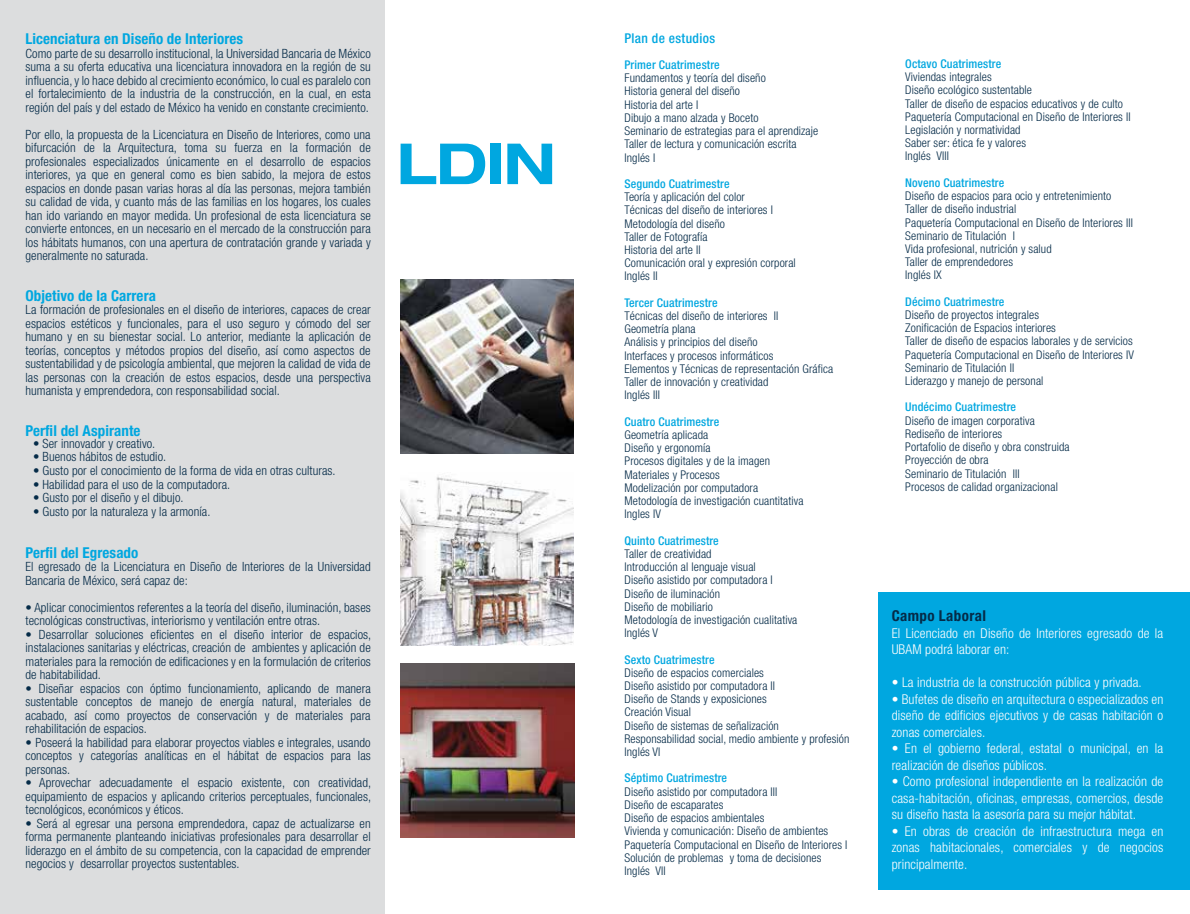
<style>
.page{position:relative;width:1190px;height:914px;background:#fff}
.page>*{position:absolute;margin:0;border:0;box-sizing:border-box;transform-origin:0 0}
.t1{font:700 expanded 56.7px "Helvetica Neue";color:#00a7e0}
.t2{font:700 condensed 15px "Helvetica Neue";letter-spacing:.005em;color:#00a7e0}
.t3{font:700 condensed 15px "Helvetica Neue";letter-spacing:.025em;color:#052b48}
.t4{font:300 condensed 13.5px/16.5px "Helvetica Neue";letter-spacing:.01em;color:#fff;text-align:justify}
.t5{font:500 condensed 13.5px "Helvetica Neue";letter-spacing:.025em;color:#00a7e0}
.t6{font:300 condensed 12.75px/13.5px "Helvetica Neue";letter-spacing:.005em;color:#052b48;text-align:justify}
.t7{font:300 condensed 12px/13.2px "Helvetica Neue";letter-spacing:.01em;color:#052b48}
.t8{font:500 condensed 12px "Helvetica Neue";letter-spacing:.01em;color:#00a7e0}
</style>
<div class="page">
<img style="left:400px;top:476px;width:173px;height:169px">
<img style="left:400px;top:663px;width:174px;height:174px">
<img style="left:400px;top:279px;width:173px;height:174px">
<div style="left:0;top:0;width:385px;height:913px;background:#dcddde"></div>
<div style="left:877px;top:592px;width:312px;height:297px;background:#00a7e0"></div>
<p class="t2" style="left:26px;top:30px;width:219px">Licenciatura en Diseño de Interiores</p>
<p class="t6" style="left:26px;top:46px;width:346px">Como parte de su desarrollo institucional, la Universidad Bancaria de México suma a su oferta educativa una licenciatura innovadora en la región de su influencia, y lo hace debido al crecimiento económico, lo cual es paralelo con el fortalecimiento de la industria de la construcción, en la cual, en esta región del país y del estado de México ha venido en constante crecimiento.</p>
<p class="t6" style="left:26px;top:127px;width:347px">Por ello, la propuesta de la Licenciatura en Diseño de Interiores, como una bifurcación de la Arquitectura, toma su fuerza en la formación de profesionales especializados únicamente en el desarrollo de espacios interiores, ya que en general como es bien sabido, la mejora de estos espacios en donde pasan varias horas al día las personas, mejora también su calidad de vida, y cuanto más de las familias en los hogares, los cuales han ido variando en mayor medida. Un profesional de esta licenciatura se convierte entonces, en un necesario en el mercado de la construcción para los hábitats humanos, con una apertura de contratación grande y variada y generalmente no saturada.</p>
<p class="t2" style="left:26px;top:286px;width:132px">Objetivo de la Carrera</p>
<p class="t6" style="left:26px;top:303px;width:347px">La formación de profesionales en el diseño de interiores, capaces de crear espacios estéticos y funcionales, para el uso seguro y cómodo del ser humano y en su bienestar social. Lo anterior, mediante la aplicación de teorías, conceptos y métodos propios del diseño, así como aspectos de sustentabilidad y de psicología ambiental, que mejoren la calidad de vida de las personas con la creación de estos espacios, desde una perspectiva humanista y emprendedora, con responsabilidad social.</p>
<p class="t2" style="left:26px;top:421px;width:116px">Perfil del Aspirante</p>
<p class="t6" style="left:33px;top:436px;width:124px">• Ser innovador y creativo.</p>
<p class="t6" style="left:33px;top:450px;width:135px">• Buenos hábitos de estudio.</p>
<p class="t6" style="left:33px;top:463px;width:304px">• Gusto por el conocimiento de la forma de vida en otras culturas.</p>
<p class="t6" style="left:33px;top:477px;width:199px">• Habilidad para el uso de la computadora.</p>
<p class="t6" style="left:33px;top:490px;width:152px">• Gusto por el diseño y el dibujo.</p>
<p class="t6" style="left:33px;top:504px;width:179px">• Gusto por la naturaleza y la armonía.</p>
<p class="t2" style="left:26px;top:543px;width:114px">Perfil del Egresado</p>
<p class="t6" style="left:26px;top:559px;width:346px">El egresado de la Licenciatura en Diseño de Interiores de la Universidad<br>Bancaria de México, será capaz de:</p>
<p class="t6" style="left:26px;top:600px;width:347px">• Aplicar conocimientos referentes a la teoría del diseño, iluminación, bases tecnológicas constructivas, interiorismo y ventilación entre otras.</p>
<p class="t6" style="left:26px;top:627px;width:347px">• Desarrollar soluciones eficientes en el diseño interior de espacios, instalaciones sanitarias y eléctricas, creación de ambientes y aplicación de materiales para la remoción de edificaciones y en la formulación de criterios de habitabilidad.</p>
<p class="t6" style="left:26px;top:681px;width:346px">• Diseñar espacios con óptimo funcionamiento, aplicando de manera sustentable conceptos de manejo de energía natural, materiales de acabado, así como proyectos de conservación y de materiales para rehabilitación de espacios.</p>
<p class="t6" style="left:26px;top:735px;width:346px">• Poseerá la habilidad para elaborar proyectos viables e integrales, usando conceptos y categorías analíticas en el hábitat de espacios para las personas.</p>
<p class="t6" style="left:26px;top:775px;width:347px">• Aprovechar adecuadamente el espacio existente, con creatividad, equipamiento de espacios y aplicando criterios perceptuales, funcionales, tecnológicos, económicos y éticos.</p>
<p class="t6" style="left:26px;top:816px;width:347px">• Será al egresar una persona emprendedora, capaz de actualizarse en forma permanente planteando iniciativas profesionales para desarrollar el liderazgo en el ámbito de su competencia, con la capacidad de emprender negocios y desarrollar proyectos sustentables.</p>
<h1 class="t1" style="left:396px;top:128px;width:161px">LDIN</h1>
<p class="t5" style="left:624px;top:30px;width:92px">Plan de estudios</p>
<p class="t8" style="left:624px;top:58px;width:97px">Primer Cuatrimestre</p>
<p class="t7" style="left:624px;top:71px;width:195px">Fundamentos y teoría del diseño<br>Historia general del diseño<br>Historia del arte I<br>Dibujo a mano alzada y Boceto<br>Seminario de estrategias para el aprendizaje<br>Taller de lectura y comunicación escrita<br>Inglés I</p>
<p class="t8" style="left:624px;top:176px;width:107px">Segundo Cuatrimestre</p>
<p class="t7" style="left:624px;top:190px;width:173px">Teoría y aplicación del color<br>Técnicas del diseño de interiores I<br>Metodología del diseño<br>Taller de Fotografía<br>Historia del arte II<br>Comunicación oral y expresión corporal<br>Inglés II</p>
<p class="t8" style="left:624px;top:295px;width:95px">Tercer Cuatrimestre</p>
<p class="t7" style="left:624px;top:309px;width:210px">Técnicas del diseño de interiores II<br>Geometría plana<br>Análisis y principios del diseño<br>Interfaces y procesos informáticos<br>Elementos y Técnicas de representación Gráfica<br>Taller de innovación y creatividad<br>Inglés III</p>
<p class="t8" style="left:624px;top:414px;width:96px">Cuatro Cuatrimestre</p>
<p class="t7" style="left:624px;top:428px;width:180px">Geometría aplicada<br>Diseño y ergonomía<br>Procesos digitales y de la imagen<br>Materiales y Procesos<br>Modelización por computadora<br>Metodología de investigación cuantitativa<br>Ingles IV</p>
<p class="t8" style="left:624px;top:533px;width:96px">Quinto Cuatrimestre</p>
<p class="t7" style="left:624px;top:546px;width:174px">Taller de creatividad<br>Introducción al lenguaje visual<br>Diseño asistido por computadora I<br>Diseño de iluminación<br>Diseño de mobiliario<br>Metodología de investigación cualitativa<br>Inglés V</p>
<p class="t8" style="left:624px;top:652px;width:92px">Sexto Cuatrimestre</p>
<p class="t7" style="left:624px;top:665px;width:226px">Diseño de espacios comerciales<br>Diseño asistido por computadora II<br>Diseño de Stands y exposiciones<br>Creación Visual<br>Diseño de sistemas de señalización<br>Responsabilidad social, medio ambiente y profesión<br>Inglés VI</p>
<p class="t8" style="left:624px;top:770px;width:104px">Séptimo Cuatrimestre</p>
<p class="t7" style="left:624px;top:784px;width:224px">Diseño asistido por computadora III<br>Diseño de escaparates<br>Diseño de espacios ambientales<br>Vivienda y comunicación: Diseño de ambientes Paquetería Computacional en Diseño de Interiores I Solución de problemas y toma de decisiones Inglés VII</p>
<p class="t8" style="left:905px;top:56px;width:98px">Octavo Cuatrimestre</p>
<p class="t7" style="left:905px;top:70px;width:227px">Viviendas integrales<br>Diseño ecológico sustentable<br>Taller de diseño de espacios educativos y de culto<br>Paquetería Computacional en Diseño de Interiores II<br>Legislación y normatividad<br>Saber ser: ética fe y valores<br>Inglés VIII</p>
<p class="t8" style="left:905px;top:175px;width:100px">Noveno Cuatrimestre</p>
<p class="t7" style="left:905px;top:189px;width:229px">Diseño de espacios para ocio y entretenimiento<br>Taller de diseño industrial<br>Paquetería Computacional en Diseño de Interiores III<br>Seminario de Titulación I<br>Vida profesional, nutrición y salud<br>Taller de emprendedores<br>Inglés IX</p>
<p class="t8" style="left:905px;top:294px;width:101px">Décimo Cuatrimestre</p>
<p class="t7" style="left:905px;top:308px;width:230px">Diseño de proyectos integrales<br>Zonificación de Espacios interiores<br>Taller de diseño de espacios laborales y de servicios Paquetería Computacional en Diseño de Interiores IV Seminario de Titulación II<br>Liderazgo y manejo de personal</p>
<p class="t8" style="left:905px;top:400px;width:112px">Undécimo Cuatrimestre</p>
<p class="t7" style="left:905px;top:413px;width:166px">Diseño de imagen corporativa<br>Rediseño de interiores<br>Portafolio de diseño y obra construida<br>Proyección de obra<br>Seminario de Titulación III<br>Procesos de calidad organizacional</p>
<p class="t3" style="left:891px;top:606px;width:96px">Campo Laboral</p>
<p class="t4" style="left:891px;top:624px;width:273px">El Licenciado en Diseño de Interiores egresado de la<br>UBAM podrá laborar en:</p>
<p class="t4" style="left:891px;top:673px;width:251px">• La industria de la construcción pública y privada.</p>
<p class="t4" style="left:891px;top:690px;width:273px">• Bufetes de diseño en arquitectura o especializados en diseño de edificios ejecutivos y de casas habitación o zonas comerciales.</p>
<p class="t4" style="left:891px;top:739px;width:273px">• En el gobierno federal, estatal o municipal, en la realización de diseños públicos.</p>
<p class="t4" style="left:891px;top:772px;width:273px">• Como profesional independiente en la realización de casa-habitación, oficinas, empresas, comercios, desde su diseño hasta la asesoría para su mejor hábitat.</p>
<p class="t4" style="left:891px;top:822px;width:273px">• En obras de creación de infraestructura mega en zonas habitacionales, comerciales y de negocios principalmente.</p>
</div>
